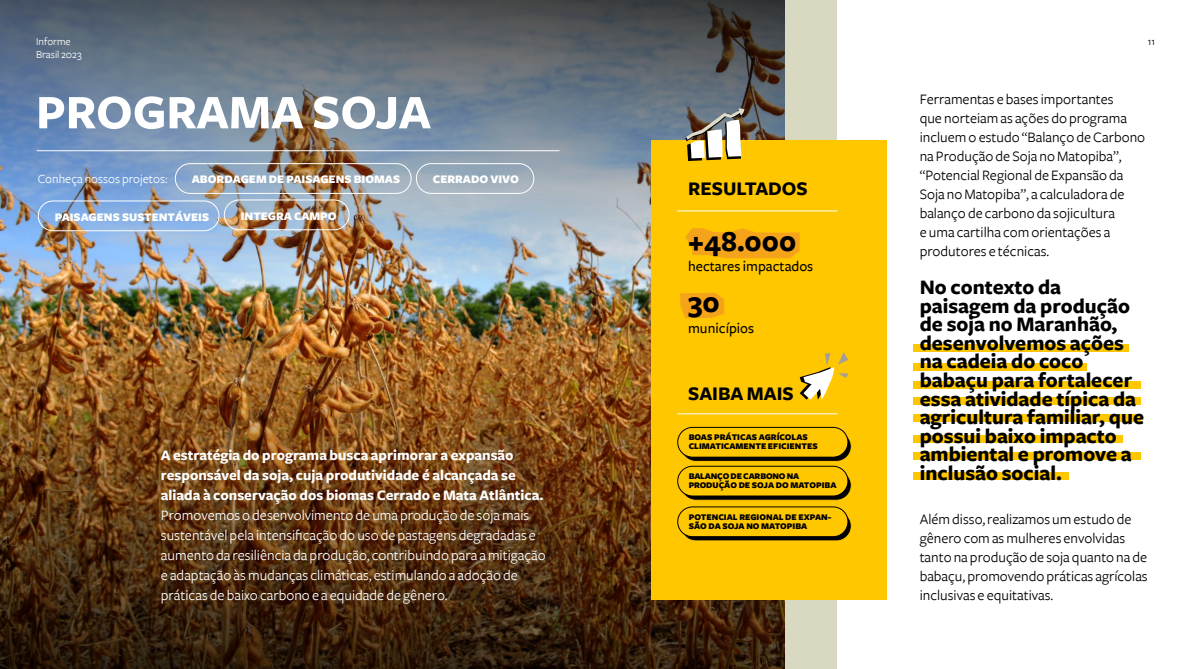
<style>
.page{position:relative;width:1191px;height:669px;background:#fff}
.page>*{position:absolute;margin:0;border:0;box-sizing:border-box;transform-origin:0 0}
.t1{font:700 50px "Freight Sans";color:#fff}
.t2{font:700 30px "Freight Sans";color:#000}
.t3{font:700 21.4px/18.6px "Freight Sans";color:#000}
.t4{font:700 20px "Freight Sans";color:#000}
.t5{font:15px/19px "Freight Sans";color:#000}
.t6{font:15px/20px "Freight Sans";color:#fff}
.t7{font:700 15px/20px "Freight Sans";color:#fff}
.t8{font:500 15px "Freight Sans";color:#000}
.t9{font:13px "Freight Sans";color:#fff}
.t10{font:900 12px "Freight Sans";color:#fff}
.t11{font:11px/13px "Freight Sans";color:#fff}
.t12{font:11px "Freight Sans";color:#000}
.t13{font:900 9px/9px "Freight Sans";color:#000}
.t14{font:900 9px/9px "Freight Sans";letter-spacing:-.02em;color:#000}
</style>
<div class="page">
<img style="left:266px;top:0;width:571px;height:669px">
<img style="left:0;top:312px;width:784px;height:357px">
<img style="left:0;top:0;width:784px;height:304px">
<hr style="left:37px;top:150px;width:522px;height:1px;background:#fff">
<div style="left:38px;top:200px;width:181px;height:31px;border:1px solid #fff;border-radius:15px"></div>
<div style="left:224px;top:199px;width:125px;height:31px;border:1px solid #fff;border-radius:15px"></div>
<div style="left:175px;top:163px;width:236px;height:31px;border:1px solid #fff;border-radius:15px"></div>
<div style="left:416px;top:163px;width:118px;height:31px;border:1px solid #fff;border-radius:15px"></div>
<div style="left:913px;top:397px;width:228px;height:8px;background:#ffc700"></div>
<div style="left:913px;top:381px;width:228px;height:7px;background:#ffc700"></div>
<div style="left:913px;top:363px;width:174px;height:7px;background:#ffc700"></div>
<div style="left:913px;top:345px;width:215px;height:7px;background:#ffc700"></div>
<div style="left:913px;top:414px;width:228px;height:7px;background:#ffc700"></div>
<div style="left:913px;top:435px;width:210px;height:7px;background:#ffc700"></div>
<div style="left:913px;top:452px;width:228px;height:8px;background:#ffc700"></div>
<div style="left:913px;top:472px;width:156px;height:8px;background:#ffc700"></div>
<div style="left:651px;top:140px;width:236px;height:460px;background:#ffc700"></div>
<svg style="left:685px;top:108px;width:59px;height:53px"></svg>
<hr style="left:677px;top:210px;width:160px;height:1px;background:#fff">
<svg style="left:680px;top:293px;width:44px;height:25px"></svg>
<svg style="left:685px;top:228px;width:114px;height:30px"></svg>
<hr style="left:677px;top:413px;width:160px;height:1px;background:#fff">
<div style="left:681px;top:432px;width:170px;height:29px;background:#000;border-radius:15px"></div>
<div style="left:680px;top:431px;width:172px;height:31px;border:1px solid #ffc700;border-radius:15px"></div>
<div style="left:677px;top:427px;width:171px;height:30px;background:#ffc700;border-radius:15px"></div>
<div style="left:677px;top:427px;width:171px;height:31px;border:1px solid #000;border-radius:15px"></div>
<div style="left:681px;top:470px;width:170px;height:30px;background:#000;border-radius:15px"></div>
<div style="left:680px;top:470px;width:172px;height:31px;border:1px solid #ffc700;border-radius:15px"></div>
<div style="left:677px;top:466px;width:171px;height:30px;background:#ffc700;border-radius:15px"></div>
<div style="left:677px;top:466px;width:171px;height:31px;border:1px solid #000;border-radius:15px"></div>
<div style="left:681px;top:511px;width:170px;height:30px;background:#000;border-radius:15px"></div>
<div style="left:680px;top:511px;width:172px;height:30px;border:1px solid #ffc700;border-radius:15px"></div>
<div style="left:677px;top:507px;width:171px;height:30px;background:#ffc700;border-radius:15px"></div>
<div style="left:677px;top:506px;width:171px;height:31px;border:1px solid #000;border-radius:15px"></div>
<svg style="left:799px;top:352px;width:49px;height:48px"></svg>
<p class="t11" style="left:36px;top:35px;width:47px">Informe<br>Brasil 2023</p>
<h1 class="t1" style="left:36px;top:85px;width:396px">PROGRAMA SOJA</h1>
<p class="t9" style="left:38px;top:172px;width:131px">Conheça nossos projetos:</p>
<p class="t10" style="left:192px;top:173px;width:210px">ABORDAGEM DE PAISAGENS BIOMAS</p>
<p class="t10" style="left:433px;top:173px;width:87px">CERRADO VIVO</p>
<p class="t10" style="left:55px;top:210px;width:156px">PAISAGENS SUSTENTÁVEIS</p>
<p class="t10" style="left:241px;top:209px;width:97px">INTEGRA CAMPO</p>
<p class="t7" style="left:161px;top:446px;width:384px">A estratégia do programa busca aprimorar a expansão responsável da soja, cuja produtividade é alcançada se aliada à conservação dos biomas Cerrado e Mata Atlântica.</p>
<p class="t6" style="left:161px;top:505px;width:386px">Promovemos o desenvolvimento de uma produção de soja mais sustentável pela intensificação do uso de pastagens degradadas e aumento da resiliência da produção, contribuindo para a mitigação e adaptação às mudanças climáticas, estimulando a adoção de práticas de baixo carbono e a equidade de gênero.</p>
<h3 class="t4" style="left:688px;top:177px;width:121px">RESULTADOS</h3>
<h2 class="t2" style="left:688px;top:225px;width:110px">+48.000</h2>
<p class="t8" style="left:688px;top:258px;width:127px">hectares impactados</p>
<h2 class="t2" style="left:688px;top:286px;width:33px">30</h2>
<p class="t8" style="left:688px;top:320px;width:68px">municípios</p>
<h3 class="t4" style="left:688px;top:382px;width:107px">SAIBA MAIS</h3>
<p class="t13" style="left:688px;top:433px;width:130px">BOAS PRÁTICAS AGRÍCOLAS<br>CLIMATICAMENTE EFICIENTES</p>
<p class="t14" style="left:688px;top:472px;width:149px">BALANÇO DE CARBONO NA<br>PRODUÇÃO DE SOJA DO MATOPIBA</p>
<p class="t13" style="left:688px;top:513px;width:144px">POTENCIAL REGIONAL DE EXPAN-<br>SÃO DA SOJA NO MATOPIBA</p>
<p class="t12" style="left:1147px;top:35px;width:9px">11</p>
<p class="t5" style="left:919px;top:90px;width:227px">Ferramentas e bases importantes<br>que norteiam as ações do programa incluem o estudo “Balanço de Carbono na Produção de Soja no Matopiba”, “Potencial Regional de Expansão da<br>Soja no Matopiba”, a calculadora de balanço de carbono da sojicultura<br>e uma cartilha com orientações a produtores e técnicas.</p>
<h3 class="t3" style="left:919px;top:279px;width:226px">No contexto da paisagem da produção de soja no Maranhão, desenvolvemos ações na cadeia do coco babaçu para fortalecer essa atividade típica da agricultura familiar, que possui baixo impacto ambiental e promove a inclusão social.</h3>
<p class="t5" style="left:919px;top:510px;width:229px">Além disso, realizamos um estudo de gênero com as mulheres envolvidas tanto na produção de soja quanto na de babaçu, promovendo práticas agrícolas inclusivas e equitativas.</p>
</div>
